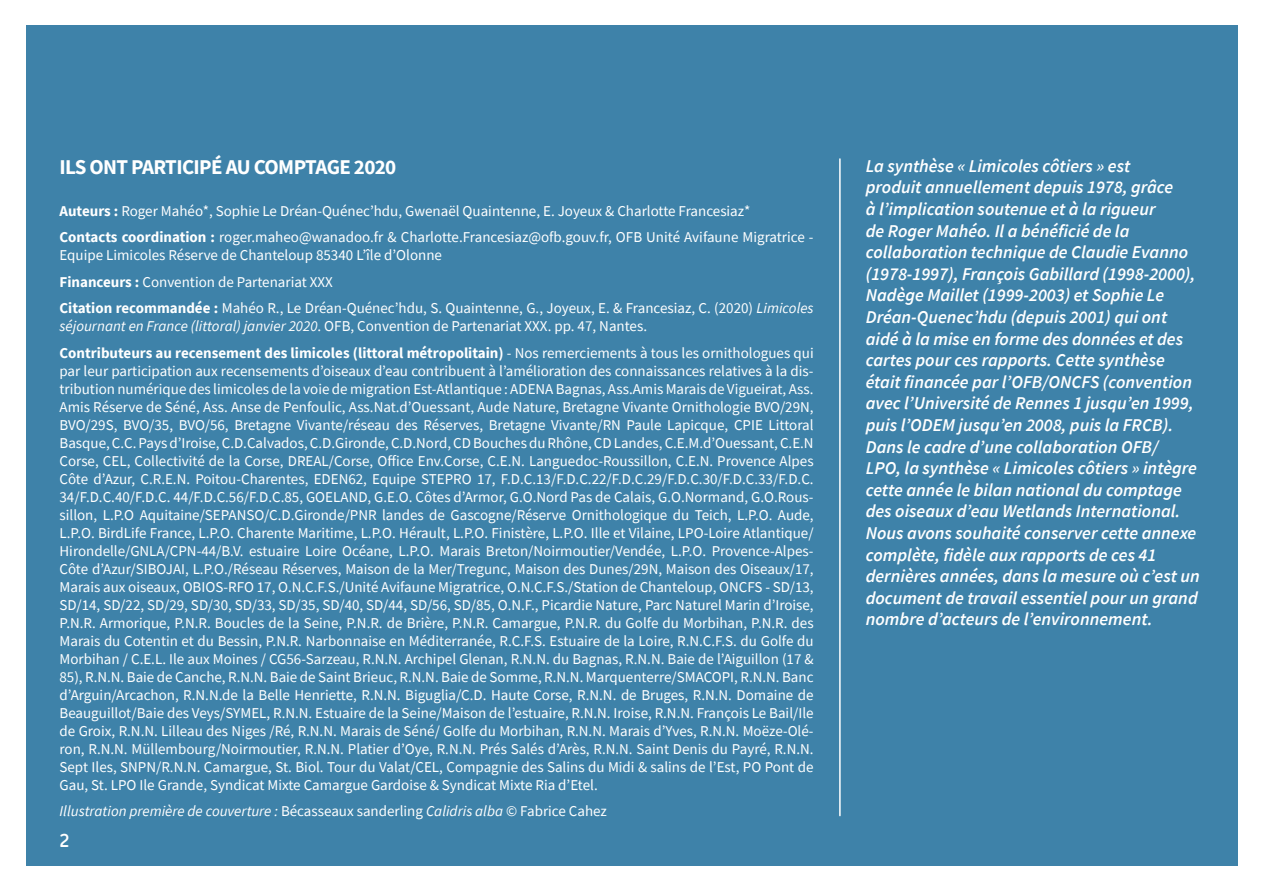
<style>
.page{position:relative;width:1263px;height:893px;background:#fff}
.page>*{position:absolute;margin:0;border:0;box-sizing:border-box;transform-origin:0 0}
.t1{font:700 21px "Source Sans Pro";letter-spacing:-.03em;color:#fff}
.t2{font:italic 600 18px/21.6px "Source Sans Pro";color:#fff}
.t3{font:600 18px "Chevin Pro";color:#fff}
.t4{font:15px/18px "Source Sans Pro";color:#fff}
.t5{font:italic 15px "Source Sans Pro";color:#fff}
.s1{font-weight:700}
.s2{font-style:italic}
.s3{font-style:normal}
</style>
<div class="page">
<div style="left:26px;top:26px;width:1211px;height:840px;background:#3e82a9"></div>
<hr style="left:839px;top:159px;width:2px;height:657px;background:#fff">
<h1 class="t1" style="left:60px;top:153px;width:338px">ILS ONT PARTICIPÉ AU COMPTAGE 2020</h1>
<p class="t4" style="left:60px;top:197px;width:755px;line-height:26.5px"><span class="s1">Auteurs :</span> Roger Mahéo*, Sophie Le Dréan-Quénec’hdu, Gwenaël Quaintenne, E. Joyeux &amp; Charlotte Francesiaz*<br><span class="s1">Contacts coordination :</span> roger.maheo@wanadoo.fr &amp; Charlotte.Francesiaz@ofb.gouv.fr, OFB Unité Avifaune Migratrice -</p>
<p class="t4" style="left:60px;top:242px;width:756px;line-height:26.5px">Equipe Limicoles Réserve de Chanteloup 85340 L’île d’Olonne<br><span class="s1">Financeurs :</span> Convention de Partenariat XXX<br><span class="s1">Citation recommandée :</span> Mahéo R., Le Dréan-Quénec’hdu, S. Quaintenne, G., Joyeux, E. &amp; Francesiaz, C. (2020) <span class="s2">Limicoles</span></p>
<p class="t4" style="left:60px;top:313px;width:756px;line-height:26.5px"><span class="s2">séjournant en France (littoral) janvier 2020</span>. OFB, Convention de Partenariat XXX. pp. 47, Nantes.<br><span class="s1">Contributeurs au recensement des limicoles (littoral métropolitain)</span> - Nos remerciements à tous les ornithologues qui</p>
<p class="t4" style="left:60px;top:362px;width:756px;text-align:justify">par leur participation aux recensements d’oiseaux d’eau contribuent à l’amélioration des connaissances relatives à la dis&shy;tribution numérique des limicoles de la voie de migration Est-Atlantique : ADENA Bagnas, Ass.Amis Marais de Vigueirat, Ass.<br>Amis Réserve de Séné, Ass. Anse de Penfoulic, Ass.Nat.d’Ouessant, Aude Nature, Bretagne Vivante Ornithologie BVO/29N, BVO/29S, BVO/35, BVO/56, Bretagne Vivante/réseau des Réserves, Bretagne Vivante/RN Paule Lapicque, CPIE Littoral Basque, C.C. Pays d’Iroise, C.D.Calvados, C.D.Gironde, C.D.Nord, CD Bouches du Rhône, CD Landes, C.E.M.d’Ouessant, C.E.N Corse, CEL, Collectivité de la Corse, DREAL/Corse, Office Env.Corse, C.E.N. Languedoc-Roussillon, C.E.N. Provence Alpes Côte d’Azur, C.R.E.N. Poitou-Charentes, EDEN62, Equipe STEPRO 17, F.D.C.13/F.D.C.22/F.D.C.29/F.D.C.30/F.D.C.33/F.D.C.<br>34/F.D.C.40/F.D.C. 44/F.D.C.56/F.D.C.85, GOELAND, G.E.O. Côtes d’Armor, G.O.Nord Pas de Calais, G.O.Normand, G.O.Rous&shy;sillon, L.P.O Aquitaine/SEPANSO/C.D.Gironde/PNR landes de Gascogne/Réserve Ornithologique du Teich, L.P.O. Aude, L.P.O. BirdLife France, L.P.O. Charente Maritime, L.P.O. Hérault, L.P.O. Finistère, L.P.O. Ille et Vilaine, LPO-Loire Atlantique/ Hirondelle/GNLA/CPN-44/B.V. estuaire Loire Océane, L.P.O. Marais Breton/Noirmoutier/Vendée, L.P.O. Provence-Alpes-Côte d’Azur/SIBOJAI, L.P.O./Réseau Réserves, Maison de la Mer/Tregunc, Maison des Dunes/29N, Maison des Oiseaux/17, Marais aux oiseaux, OBIOS-RFO 17, O.N.C.F.S./Unité Avifaune Migratrice, O.N.C.F.S./Station de Chanteloup, ONCFS - SD/13, SD/14, SD/22, SD/29, SD/30, SD/33, SD/35, SD/40, SD/44, SD/56, SD/85, O.N.F., Picardie Nature, Parc Naturel Marin d’Iroise, P.N.R. Armorique, P.N.R. Boucles de la Seine, P.N.R. de Brière, P.N.R. Camargue, P.N.R. du Golfe du Morbihan, P.N.R. des Marais du Cotentin et du Bessin, P.N.R. Narbonnaise en Méditerranée, R.C.F.S. Estuaire de la Loire, R.N.C.F.S. du Golfe du Morbihan / C.E.L. Ile aux Moines / CG56-Sarzeau, R.N.N. Archipel Glenan, R.N.N. du Bagnas, R.N.N. Baie de l’Aiguillon (17 &amp; 85), R.N.N. Baie de Canche, R.N.N. Baie de Saint Brieuc, R.N.N. Baie de Somme, R.N.N. Marquenterre/SMACOPI, R.N.N. Banc d’Arguin/Arcachon, R.N.N.de la Belle Henriette, R.N.N. Biguglia/C.D. Haute Corse, R.N.N. de Bruges, R.N.N. Domaine de Beauguillot/Baie des Veys/SYMEL, R.N.N. Estuaire de la Seine/Maison de l’estuaire, R.N.N. Iroise, R.N.N. François Le Bail/Ile de Groix, R.N.N. Lilleau des Niges /Ré, R.N.N. Marais de Séné/ Golfe du Morbihan, R.N.N. Marais d’Yves, R.N.N. Moëze-Olé&shy;ron, R.N.N. Müllembourg/Noirmoutier, R.N.N. Platier d’Oye, R.N.N. Prés Salés d’Arès, R.N.N. Saint Denis du Payré, R.N.N.<br>Sept Iles, SNPN/R.N.N. Camargue, St. Biol. Tour du Valat/CEL, Compagnie des Salins du Midi &amp; salins de l’Est, PO Pont de Gau, St. LPO Ile Grande, Syndicat Mixte Camargue Gardoise &amp; Syndicat Mixte Ria d’Etel.</p>
<p class="t5" style="left:60px;top:802px;width:549px">Illustration première de couverture : <span class="s3">Bécasseaux sanderling</span> Calidris alba <span class="s3">© Fabrice Cahez</span></p>
<p class="t3" style="left:60px;top:828px;width:12px">2</p>
<p class="t2" style="left:866px;top:155px;width:336px">La synthèse « Limicoles côtiers » est<br>produit annuellement depuis 1978, grâce<br>à l’implication soutenue et à la rigueur<br>de Roger Mahéo. Il a bénéficié de la collaboration technique de Claudie Evanno (1978-1997), François Gabillard (1998-2000), Nadège Maillet (1999-2003) et Sophie Le Dréan-Quenec’hdu (depuis 2001) qui ont aidé à la mise en forme des données et des cartes pour ces rapports. Cette synthèse était financée par l’OFB/ONCFS (convention avec l’Université de Rennes 1 jusqu’en 1999, puis l’ODEM jusqu’en 2008, puis la FRCB).<br>Dans le cadre d’une collaboration OFB/<br>LPO, la synthèse « Limicoles côtiers » intègre cette année le bilan national du comptage des oiseaux d’eau Wetlands International.<br>Nous avons souhaité conserver cette annexe complète, fidèle aux rapports de ces 41 dernières années, dans la mesure où c’est un document de travail essentiel pour un grand nombre d’acteurs de l’environnement.</p>
</div>
